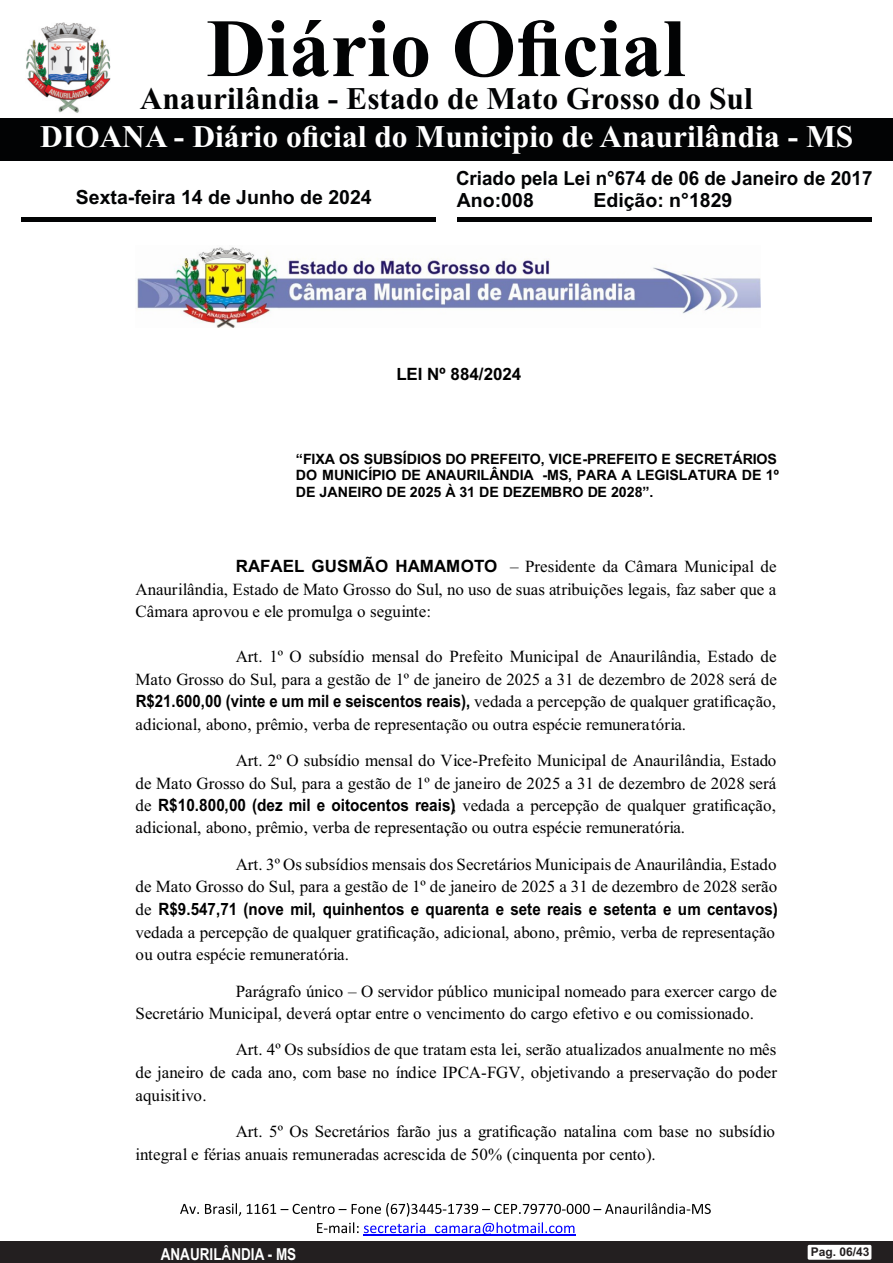
<style>
.page{position:relative;width:893px;height:1263px;background:#fff}
.page>*{position:absolute;margin:0;border:0;box-sizing:border-box;transform-origin:0 0}
.t1{font:700 82.5px "Times New Roman";color:#020304}
.t2{font:700 31.5px "Times New Roman";color:#fff}
.t3{font:700 31.5px "Times New Roman";color:#020304}
.t4{font:700 19.5px "Arial";color:#020304}
.t5{font:700 19.5px "Arial";color:#020304;scale:.96 1}
.t6{font:16.95px/22.4px "Times New Roman";color:#000}
.t7{font:700 16.95px "Arial";color:#000;scale:.88 1}
.t8{font:700 16.95px "Arial";color:#000;scale:.89 1}
.t9{font:700 16.95px "Arial";color:#000}
.t10{font:700 16.5px "Arial Narrow";color:#fff}
.t11{font:700 14.25px/16.4px "Arial";letter-spacing:-.01em;color:#000}
.t12{font:700 12px "Arial";color:#231f20}
.s1{font-family:"Arial";font-weight:700}
.s2{font-family:"Times New Roman";font-weight:400}
</style>
<div class="page">
<div style="left:0;top:1241px;width:893px;height:22px;background:#231f20"></div>
<div style="left:808px;top:1245px;width:63px;height:15px;background:#fff;border-radius:2px"></div>
<div style="left:0;top:118px;width:893px;height:43px;background:#020304"></div>
<hr style="left:21px;top:218px;width:415px;height:4px;background:#020304">
<hr style="left:457px;top:218px;width:415px;height:4px;background:#020304">
<img style="left:26px;top:23px;width:85px;height:90px">
<img style="left:136px;top:247px;width:625px;height:81px">
<svg style="left:180px;top:1203px;width:531px;height:13px"></svg>
<svg style="left:317px;top:1222px;width:257px;height:13px"></svg>
<hr style="left:363px;top:1235px;width:212px;height:1px;background:#00f">
<h1 class="t1" style="left:206px;top:20px;width:481px">Diário Oficial</h1>
<h2 class="t3" style="left:140px;top:87px;width:615px">Anaurilândia - Estado de Mato Grosso do Sul</h2>
<h2 class="t2" style="left:40px;top:126px;width:815px">DIOANA - Diário oficial do Municipio de Anaurilândia - MS</h2>
<p class="t5" style="left:456px;top:171px;width:435px">Criado pela Lei n°674 de 06 de Janeiro de 2017</p>
<p class="t4" style="left:76px;top:189px;width:297px">Sexta-feira 14 de Junho de 2024</p>
<p class="t4" style="left:457px;top:193px;width:78px">Ano:008</p>
<p class="t4" style="left:593px;top:193px;width:140px">Edição: n°1829</p>
<p class="t9" style="left:396px;top:367px;width:127px">LEI Nº 884/2024</p>
<p class="t11" style="left:296px;top:452px;width:485px">“FIXA OS SUBSÍDIOS DO PREFEITO, VICE-PREFEITO E SECRETÁRIOS<br>DO MUNICÍPIO DE ANAURILÂNDIA -MS, PARA A LEGISLATURA DE 1º<br>DE JANEIRO DE 2025 À 31 DE DEZEMBRO DE 2028”.</p>
<p class="t6" style="left:136px;top:557px;width:642px;text-align:justify;text-indent:100px"><span class="s1">RAFAEL GUSMÃO HAMAMOTO</span> – Presidente da Câmara Municipal de Anaurilândia, Estado de Mato Grosso do Sul, no uso de suas atribuições legais, faz saber que a Câmara aprovou e ele promulga o seguinte:</p>
<p class="t6" style="left:136px;top:647px;width:643px;text-align:right">Art. 1º O subsídio mensal do Prefeito Municipal de Anaurilândia, Estado de<br>Mato Grosso do Sul, para a gestão de 1º de janeiro de 2025 a 31 de dezembro de 2028 será de</p>
<p class="t7" style="left:136px;top:695px;width:729px">R$21.600,00 (vinte e um mil e seiscentos reais), <span class="s2">vedada a percepção de qualquer gratificação,</span></p>
<p class="t6" style="left:236px;top:707px;width:542px;line-height:36.6px;text-indent:-100px">adicional, abono, prêmio, verba de representação ou outra espécie remuneratória.<br>Art. 2º O subsídio mensal do Vice-Prefeito Municipal de Anaurilândia, Estado</p>
<p class="t6" style="left:136px;top:773px;width:642px;text-align:justify">de Mato Grosso do Sul, para a gestão de 1º de janeiro de 2025 a 31 de dezembro de 2028 será de <span class="s1">R$10.800,00 (dez mil e oitocentos reais)</span>, vedada a percepção de qualquer gratificação, adicional, abono, prêmio, verba de representação ou outra espécie remuneratória.</p>
<p class="t6" style="left:136px;top:855px;width:643px;text-align:right">Art. 3º Os subsídios mensais dos Secretários Municipais de Anaurilândia, Estado<br>de Mato Grosso do Sul, para a gestão de 1º de janeiro de 2025 a 31 de dezembro de 2028 serão</p>
<p class="t8" style="left:136px;top:902px;width:723px"><span class="s2">de</span> R$9.547,71 (nove mil, quinhentos e quarenta e sete reais e setenta e um centavos)<span class="s2">,</span></p>
<p class="t6" style="left:136px;top:922px;width:641px">vedada a percepção de qualquer gratificação, adicional, abono, prêmio, verba de representação ou outra espécie remuneratória.</p>
<p class="t6" style="left:136px;top:981px;width:643px;text-indent:100px">Parágrafo único – O servidor público municipal nomeado para exercer cargo de<br>Secretário Municipal, deverá optar entre o vencimento do cargo efetivo e ou comissionado.</p>
<p class="t6" style="left:136px;top:1040px;width:643px;text-align:justify;text-indent:100px">Art. 4º Os subsídios de que tratam esta lei, serão atualizados anualmente no mês de janeiro de cada ano, com base no índice IPCA-FGV, objetivando a preservação do poder aquisitivo.</p>
<p class="t6" style="left:136px;top:1121px;width:641px;line-height:22.8px;text-indent:100px">Art. 5º Os Secretários farão jus a gratificação natalina com base no subsídio integral e férias anuais remuneradas acrescida de 50% (cinquenta por cento).</p>
<p class="t10" style="left:161px;top:1241px;width:137px">ANAURILÂNDIA - MS</p>
<p class="t12" style="left:811px;top:1248px;width:60px">Pag. 06/43</p>
</div>
